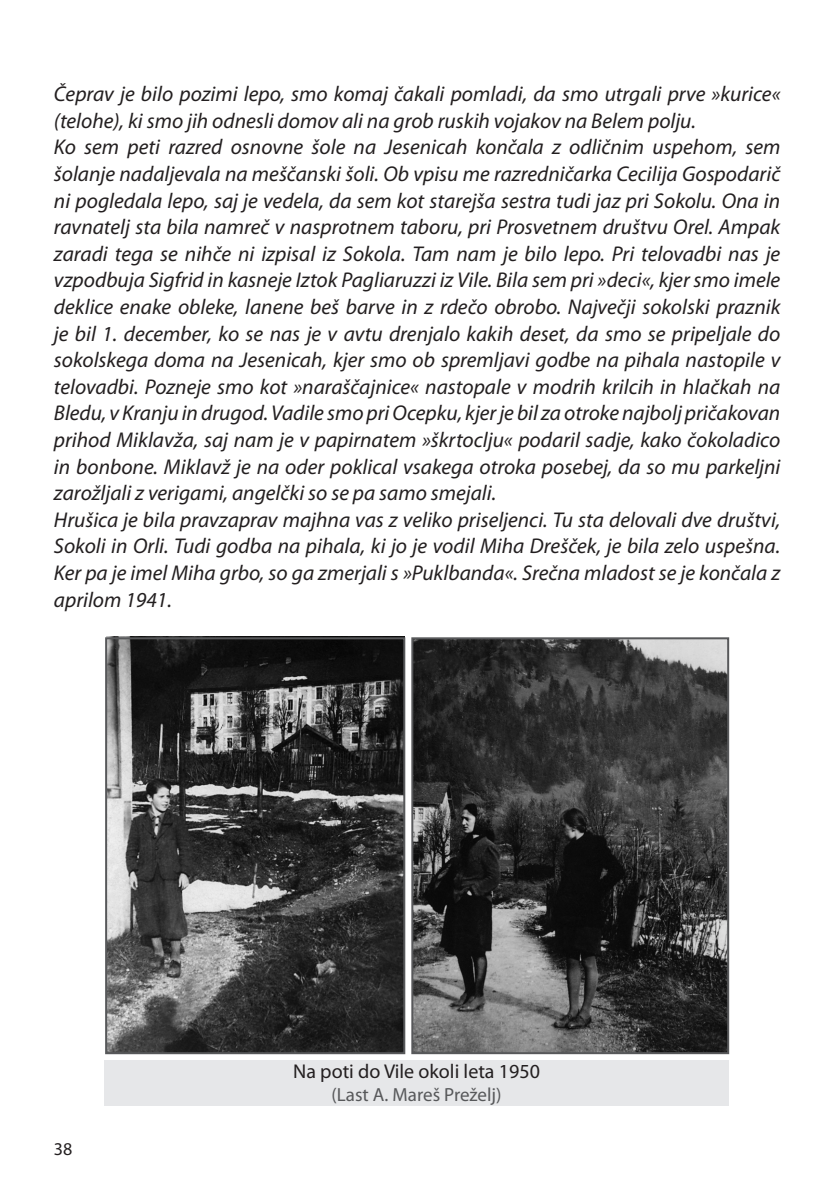
<style>
.page{position:relative;width:840px;height:1191px;background:#fff}
.page>*{position:absolute;margin:0;border:0;box-sizing:border-box;transform-origin:0 0}
.t1{font:italic 21.4px/26.6px "Myriad Pro";color:#231f20;text-align:justify}
.podnapis{font:20px "Myriad Pro";color:#231f20}
.vir{font:19px "Myriad Pro";color:#57585a}
.t2{font:18px "Myriad Pro";color:#231f20}
</style>
<div class="page">
<img style="left:414px;top:640px;width:311px;height:411px">
<div style="left:411px;top:637px;width:317px;height:417px;border:2px solid #57585a"></div>
<img style="left:108px;top:640px;width:294px;height:411px">
<div style="left:105px;top:637px;width:300px;height:417px;border:2px solid #57585a"></div>
<div style="left:104px;top:1060px;width:624px;height:46px;background:#e6e7e9"></div>
<p class="t1" style="left:54px;top:80px;width:727px">Čeprav je bilo pozimi lepo, smo komaj čakali pomladi, da smo utrgali prve »kurice« (telohe), ki smo jih odnesli domov ali na grob ruskih vojakov na Belem polju.</p>
<p class="t1" style="left:54px;top:133px;width:727px">Ko sem peti razred osnovne šole na Jesenicah končala z odličnim uspehom, sem šolanje nadaljevala na meščanski šoli. Ob vpisu me razredničarka Cecilija Gospodarič ni pogledala lepo, saj je vedela, da sem kot starejša sestra tudi jaz pri Sokolu. Ona in ravnatelj sta bila namreč v nasprotnem taboru, pri Prosvetnem društvu Orel. Ampak zaradi tega se nihče ni izpisal iz Sokola. Tam nam je bilo lepo. Pri telovadbi nas je vzpodbuja Sigfrid in kasneje Iztok Pagliaruzzi iz Vile. Bila sem pri »deci«, kjer smo imele deklice enake obleke, lanene beš barve in z rdečo obrobo. Največji sokolski praznik je bil 1. december, ko se nas je v avtu drenjalo kakih deset, da smo se pripeljale do sokolskega doma na Jesenicah, kjer smo ob spremljavi godbe na pihala nastopile v telovadbi. Pozneje smo kot »naraščajnice« nastopale v modrih krilcih in hlačkah na Bledu, v Kranju in drugod. Vadile smo pri Ocepku, kjer je bil za otroke najbolj pričakovan prihod Miklavža, saj nam je v papirnatem »škrtoclju« podaril sadje, kako čokoladico in bonbone. Miklavž je na oder poklical vsakega otroka posebej, da so mu parkeljni zarožljali z verigami, angelčki so se pa samo smejali.</p>
<p class="t1" style="left:54px;top:506px;width:727px">Hrušica je bila pravzaprav majhna vas z veliko priseljenci. Tu sta delovali dve društvi, Sokoli in Orli. Tudi godba na pihala, ki jo je vodil Miha Drešček, je bila zelo uspešna.<br>Ker pa je imel Miha grbo, so ga zmerjali s »Puklbanda«. Srečna mladost se je končala z aprilom 1941.</p>
<p class="t2" style="left:54px;top:1138px;width:20px">38</p>
<p class="podnapis" style="left:293px;top:1059px;width:248px">Na poti do Vile okoli leta 1950</p>
<p class="vir" style="left:331px;top:1083px;width:171px">(Last A. Mareš Preželj)</p>
</div>
